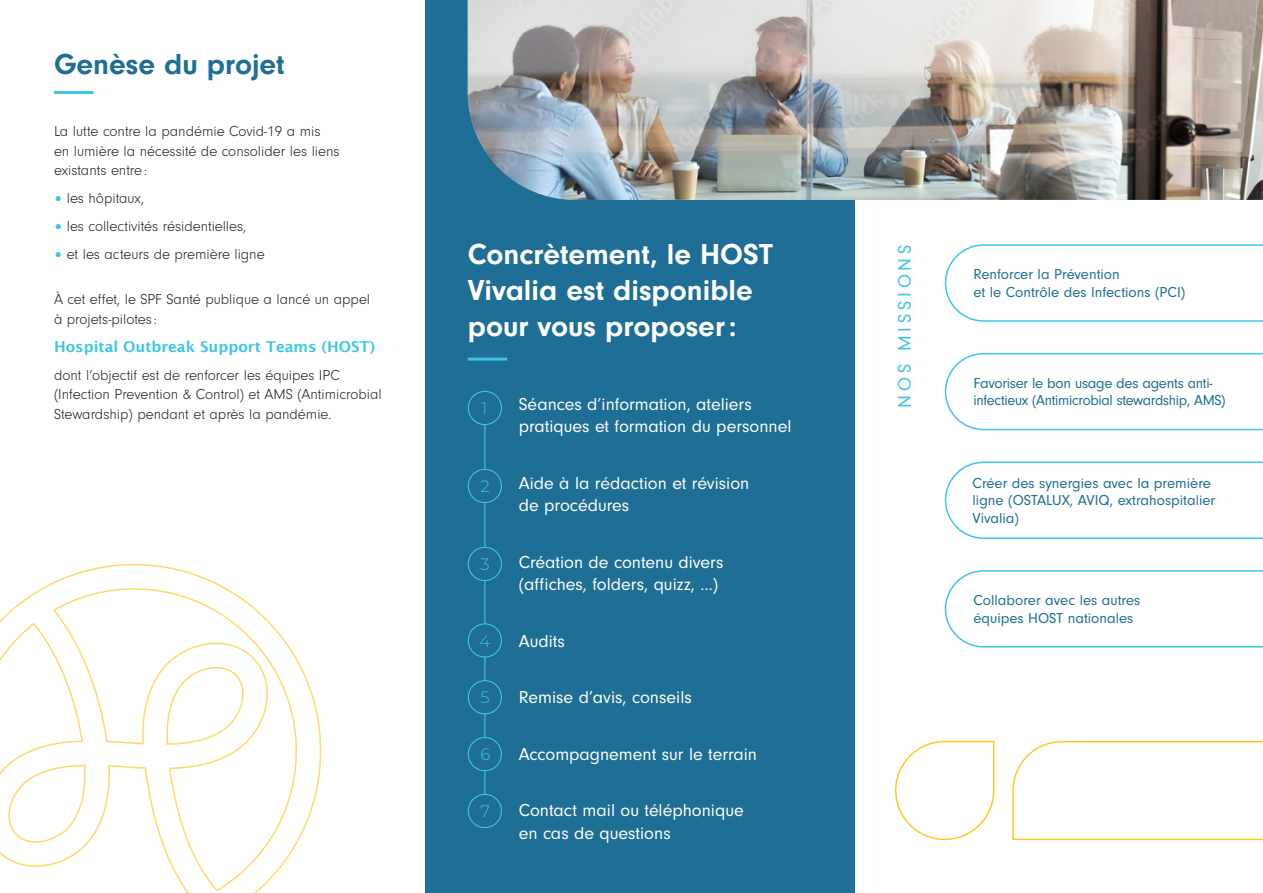
<style>
.page{position:relative;width:1263px;height:893px;background:#fff}
.page>*{position:absolute;margin:0;border:0;box-sizing:border-box;transform-origin:0 0}
.TITRE{font:700 30px/36px "Neuzeit Gro";color:#fff}
.TITRE-2{font:700 30px "Neuzeit Gro";color:#1e6e96}
.BODY{font:18.9px "Neuzeit Gro";letter-spacing:.2em;color:#3ec5e8}
.BODY-2{font:18px/22.5px "Neuzeit Gro";color:#fff}
.BODY-3{font:300 16.5px "Montserrat";color:#3ec5e8}
.BODY-4{font:300 15px/19.5px "Neuzeit Gro";color:#231f20}
.BODY-5{font:15px/17.7px "Neuzeit Gro";letter-spacing:-.005em;color:#1e6e96}
.BODY-6{font:700 15px "Lucida Grande";color:#3ec5e8}
.s1{font-family:"Lucida Grande";font-weight:400;color:#3ec5e8}
</style>
<div class="page">
<div style="left:425px;top:0;width:430px;height:893px;background:#1e6e96"></div>
<hr style="left:468px;top:358px;width:39px;height:3px;background:#3ec5e8">
<svg style="left:944px;top:244px;width:319px;height:78px"></svg>
<svg style="left:944px;top:461px;width:319px;height:78px"></svg>
<svg style="left:944px;top:352px;width:319px;height:79px"></svg>
<svg style="left:944px;top:570px;width:319px;height:78px"></svg>
<svg style="left:1012px;top:741px;width:251px;height:100px"></svg>
<hr style="left:54px;top:91px;width:40px;height:3px;background:#3ec5e8">
<div style="left:468px;top:391px;width:34px;height:34px;border:1px solid #3ec5e8;border-radius:50%"></div>
<div style="left:468px;top:547px;width:34px;height:34px;border:1px solid #3ec5e8;border-radius:50%"></div>
<div style="left:468px;top:469px;width:34px;height:34px;border:1px solid #3ec5e8;border-radius:50%"></div>
<div style="left:468px;top:623px;width:34px;height:35px;border:1px solid #3ec5e8;border-radius:50%"></div>
<div style="left:468px;top:680px;width:34px;height:34px;border:1px solid #3ec5e8;border-radius:50%"></div>
<div style="left:468px;top:737px;width:34px;height:34px;border:1px solid #3ec5e8;border-radius:50%"></div>
<div style="left:468px;top:794px;width:34px;height:34px;border:1px solid #3ec5e8;border-radius:50%"></div>
<svg style="left:895px;top:740px;width:100px;height:101px"></svg>
<svg style="left:0;top:564px;width:322px;height:329px"></svg>
<hr style="left:484px;top:424px;width:1px;height:45px;background:#3ec5e8">
<hr style="left:484px;top:502px;width:1px;height:45px;background:#3ec5e8">
<hr style="left:484px;top:580px;width:1px;height:44px;background:#3ec5e8">
<svg style="left:484px;top:657px;width:1px;height:24px"></svg>
<svg style="left:484px;top:714px;width:1px;height:24px"></svg>
<svg style="left:484px;top:770px;width:1px;height:24px"></svg>
<img style="left:468px;top:0;width:795px;height:200px">
<p class="TITRE-2" style="left:54px;top:47px;width:232px">Genèse du projet</p>
<p class="BODY-4" style="left:54px;top:122px;width:287px">La lutte contre la pandémie Covid-19 a mis<br>en lumière la nécessité de consolider les liens existants entre:</p>
<p class="BODY-4" style="left:54px;top:189px;width:92px"><span class="s1">•</span> les hôpitaux,</p>
<p class="BODY-4" style="left:54px;top:217px;width:194px"><span class="s1">•</span> les collectivités résidentielles,</p>
<p class="BODY-4" style="left:54px;top:245px;width:212px"><span class="s1">•</span> et les acteurs de première ligne</p>
<p class="BODY-4" style="left:54px;top:290px;width:318px">À cet effet, le SPF Santé publique a lancé un appel à projets-pilotes :</p>
<p class="BODY-6" style="left:54px;top:336px;width:323px">Hospital Outbreak Support Teams (HOST)</p>
<p class="BODY-4" style="left:54px;top:365px;width:329px">dont l’objectif est de renforcer les équipes IPC (Infection Prevention &amp; Control) et AMS (Antimicrobial<br>Stewardship) pendant et après la pandémie.</p>
<p class="TITRE" style="left:468px;top:237px;width:307px">Concrètement, le HOST<br>Vivalia est disponible pour vous proposer:</p>
<p class="BODY-3" style="left:481px;top:397px;width:7px">1</p>
<p class="BODY-2" style="left:519px;top:393px;width:274px">Séances d’information, ateliers pratiques et formation du personnel</p>
<p class="BODY-3" style="left:480px;top:475px;width:11px">2</p>
<p class="BODY-2" style="left:519px;top:472px;width:232px">Aide à la rédaction et révision de procédures</p>
<p class="BODY-3" style="left:480px;top:553px;width:11px">3</p>
<p class="BODY-2" style="left:519px;top:551px;width:206px">Création de contenu divers (affiches, folders, quizz, …)</p>
<p class="BODY-3" style="left:479px;top:629px;width:12px">4</p>
<p class="BODY-2" style="left:519px;top:630px;width:48px">Audits</p>
<p class="BODY-3" style="left:480px;top:686px;width:11px">5</p>
<p class="BODY-2" style="left:519px;top:687px;width:175px">Remise d’avis, conseils</p>
<p class="BODY-3" style="left:480px;top:743px;width:11px">6</p>
<p class="BODY-2" style="left:519px;top:743px;width:240px">Accompagnement sur le terrain</p>
<p class="BODY-3" style="left:480px;top:800px;width:11px">7</p>
<p class="BODY-2" style="left:519px;top:800px;width:226px">Contact mail ou téléphonique en cas de questions</p>
<p class="BODY" style="left:894px;top:408px;width:165px;rotate:-90deg">NOS MISSIONS</p>
<p class="BODY-5" style="left:973px;top:266px;width:213px">Renforcer la Prévention<br>et le Contrôle des Infections (PCI)</p>
<p class="BODY-5" style="left:973px;top:374px;width:254px">Favoriser le bon usage des agents anti&shy;infectieux (Antimicrobial stewardship, AMS)</p>
<p class="BODY-5" style="left:972px;top:474px;width:244px">Créer des synergies avec la première ligne (OSTALUX, AVIQ, extrahospitalier<br>Vivalia)</p>
<p class="BODY-5" style="left:973px;top:592px;width:168px">Collaborer avec les autres équipes HOST nationales</p>
</div>
